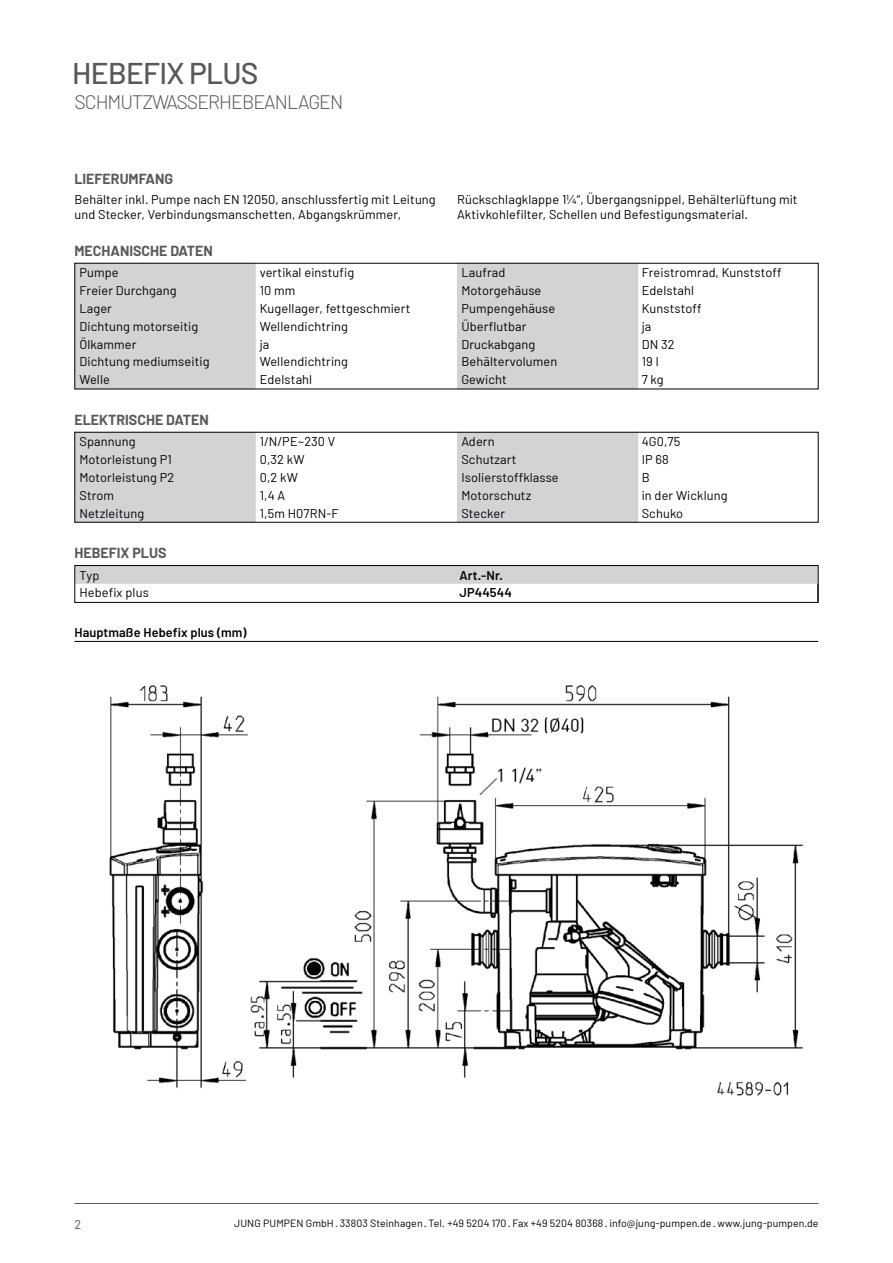
<style>
.page{position:relative;width:893px;height:1263px;background:#fff}
.page>*{position:absolute;margin:0;border:0;box-sizing:border-box;transform-origin:0 0}
.t1{font:500 30px "Barlow";letter-spacing:-.025em;color:#58595b}
.t2{font:300 19.5px "Barlow";letter-spacing:-.05em;color:#58595b}
.t3{font:700 14.25px "Barlow";color:#58595b}
.t4{font:12.75px/15.3px "Barlow";letter-spacing:.01em;color:#000}
.t5{font:600 12.75px "Barlow";letter-spacing:.01em;color:#000}
.t6{font:12.75px "Barlow";color:#58595b}
.t7{font:10.5px "Barlow";letter-spacing:.01em;color:#000}
</style>
<div class="page">
<hr style="left:74px;top:1203px;width:745px;height:1px;background:#58595b">
<div style="left:76px;top:567px;width:741px;height:17px;background:#d1d3d4"></div>
<div style="left:74px;top:565px;width:745px;height:38px;border:1px solid #000"></div>
<div style="left:76px;top:265px;width:179px;height:122px;background:#d1d3d4"></div>
<div style="left:457px;top:265px;width:180px;height:122px;background:#d1d3d4"></div>
<div style="left:76px;top:434px;width:179px;height:87px;background:#d1d3d4"></div>
<div style="left:457px;top:434px;width:180px;height:87px;background:#d1d3d4"></div>
<div style="left:74px;top:432px;width:745px;height:91px;border:1px solid #000"></div>
<hr style="left:74px;top:641px;width:744px;height:1px;background:#000">
<img style="left:109px;top:685px;width:695px;height:411px">
<h1 class="t1" style="left:72px;top:55px;width:188px">HEBEFIX PLUS</h1>
<h2 class="t2" style="left:74px;top:90px;width:271px">SCHMUTZWASSERHEBEANLAGEN</h2>
<p class="t3" style="left:74px;top:170px;width:100px">LIEFERUMFANG</p>
<p class="t4" style="left:74px;top:192px;width:363px">Behälter inkl. Pumpe nach EN 12050, anschlussfertig mit Leitung und Stecker, Verbindungsmanschetten, Abgangskrümmer,</p>
<p class="t4" style="left:457px;top:192px;width:342px">Rückschlagklappe 1¼“, Übergangsnippel, Behälterlüftung mit<br>Aktivkohlefilter, Schellen und Befestigungsmaterial.</p>
<p class="t3" style="left:74px;top:242px;width:140px">MECHANISCHE DATEN</p>
<p class="t4" style="left:79px;top:265px;width:41px">Pumpe</p>
<p class="t4" style="left:260px;top:265px;width:96px">vertikal einstufig</p>
<p class="t4" style="left:79px;top:282px;width:99px">Freier Durchgang</p>
<p class="t4" style="left:260px;top:282px;width:37px">10 mm</p>
<p class="t4" style="left:79px;top:300px;width:34px">Lager</p>
<p class="t4" style="left:260px;top:300px;width:152px">Kugellager, fettgeschmiert</p>
<p class="t4" style="left:79px;top:318px;width:120px">Dichtung motorseitig</p>
<p class="t4" style="left:260px;top:318px;width:90px">Wellendichtring</p>
<p class="t4" style="left:79px;top:336px;width:59px">Ölkammer</p>
<p class="t4" style="left:260px;top:336px;width:11px">ja</p>
<p class="t4" style="left:79px;top:354px;width:132px">Dichtung mediumseitig</p>
<p class="t4" style="left:260px;top:354px;width:90px">Wellendichtring</p>
<p class="t4" style="left:79px;top:372px;width:32px">Welle</p>
<p class="t4" style="left:260px;top:372px;width:54px">Edelstahl</p>
<p class="t3" style="left:74px;top:411px;width:136px">ELEKTRISCHE DATEN</p>
<p class="t4" style="left:79px;top:434px;width:58px">Spannung</p>
<p class="t4" style="left:260px;top:434px;width:77px">1/N/PE~230 V</p>
<p class="t4" style="left:79px;top:451px;width:94px">Motorleistung P1</p>
<p class="t4" style="left:260px;top:451px;width:46px">0,32 kW</p>
<p class="t4" style="left:79px;top:469px;width:97px">Motorleistung P2</p>
<p class="t4" style="left:260px;top:469px;width:40px">0,2 kW</p>
<p class="t4" style="left:79px;top:487px;width:36px">Strom</p>
<p class="t4" style="left:260px;top:487px;width:27px">1,4 A</p>
<p class="t4" style="left:79px;top:505px;width:66px">Netzleitung</p>
<p class="t4" style="left:260px;top:505px;width:81px">1,5m H07RN-F</p>
<p class="t3" style="left:74px;top:544px;width:94px">HEBEFIX PLUS</p>
<p class="t4" style="left:461px;top:265px;width:45px">Laufrad</p>
<p class="t4" style="left:642px;top:265px;width:141px">Freistromrad, Kunststoff</p>
<p class="t4" style="left:461px;top:282px;width:82px">Motorgehäuse</p>
<p class="t4" style="left:642px;top:282px;width:54px">Edelstahl</p>
<p class="t4" style="left:461px;top:300px;width:95px">Pumpengehäuse</p>
<p class="t4" style="left:642px;top:300px;width:61px">Kunststoff</p>
<p class="t4" style="left:461px;top:318px;width:67px">Überflutbar</p>
<p class="t4" style="left:642px;top:318px;width:11px">ja</p>
<p class="t4" style="left:461px;top:336px;width:75px">Druckabgang</p>
<p class="t4" style="left:642px;top:336px;width:34px">DN 32</p>
<p class="t4" style="left:461px;top:354px;width:98px">Behältervolumen</p>
<p class="t4" style="left:642px;top:354px;width:18px">19 l</p>
<p class="t4" style="left:461px;top:372px;width:47px">Gewicht</p>
<p class="t4" style="left:642px;top:372px;width:23px">7 kg</p>
<p class="t4" style="left:461px;top:434px;width:35px">Adern</p>
<p class="t4" style="left:642px;top:434px;width:40px">4G0,75</p>
<p class="t4" style="left:461px;top:451px;width:57px">Schutzart</p>
<p class="t4" style="left:642px;top:451px;width:29px">IP 68</p>
<p class="t4" style="left:461px;top:469px;width:99px">Isolierstoffklasse</p>
<p class="t4" style="left:642px;top:469px;width:9px">B</p>
<p class="t4" style="left:461px;top:487px;width:72px">Motorschutz</p>
<p class="t4" style="left:642px;top:487px;width:87px">in der Wicklung</p>
<p class="t4" style="left:461px;top:505px;width:45px">Stecker</p>
<p class="t4" style="left:642px;top:505px;width:43px">Schuko</p>
<p class="t4" style="left:79px;top:567px;width:21px">Typ</p>
<p class="t5" style="left:459px;top:567px;width:45px">Art.-Nr.</p>
<p class="t4" style="left:79px;top:585px;width:71px">Hebefix plus</p>
<p class="t5" style="left:459px;top:585px;width:54px">JP44544</p>
<p class="t5" style="left:74px;top:624px;width:174px">Hauptmaße Hebefix plus (mm)</p>
<p class="t6" style="left:74px;top:1216px;width:8px">2</p>
<p class="t7" style="left:234px;top:1216px;width:586px">JUNG PUMPEN GmbH · 33803 Steinhagen · Tel. +49 5204 170 · Fax +49 5204 80368 · info@jung-pumpen.de · www.jung-pumpen.de</p>
</div>
